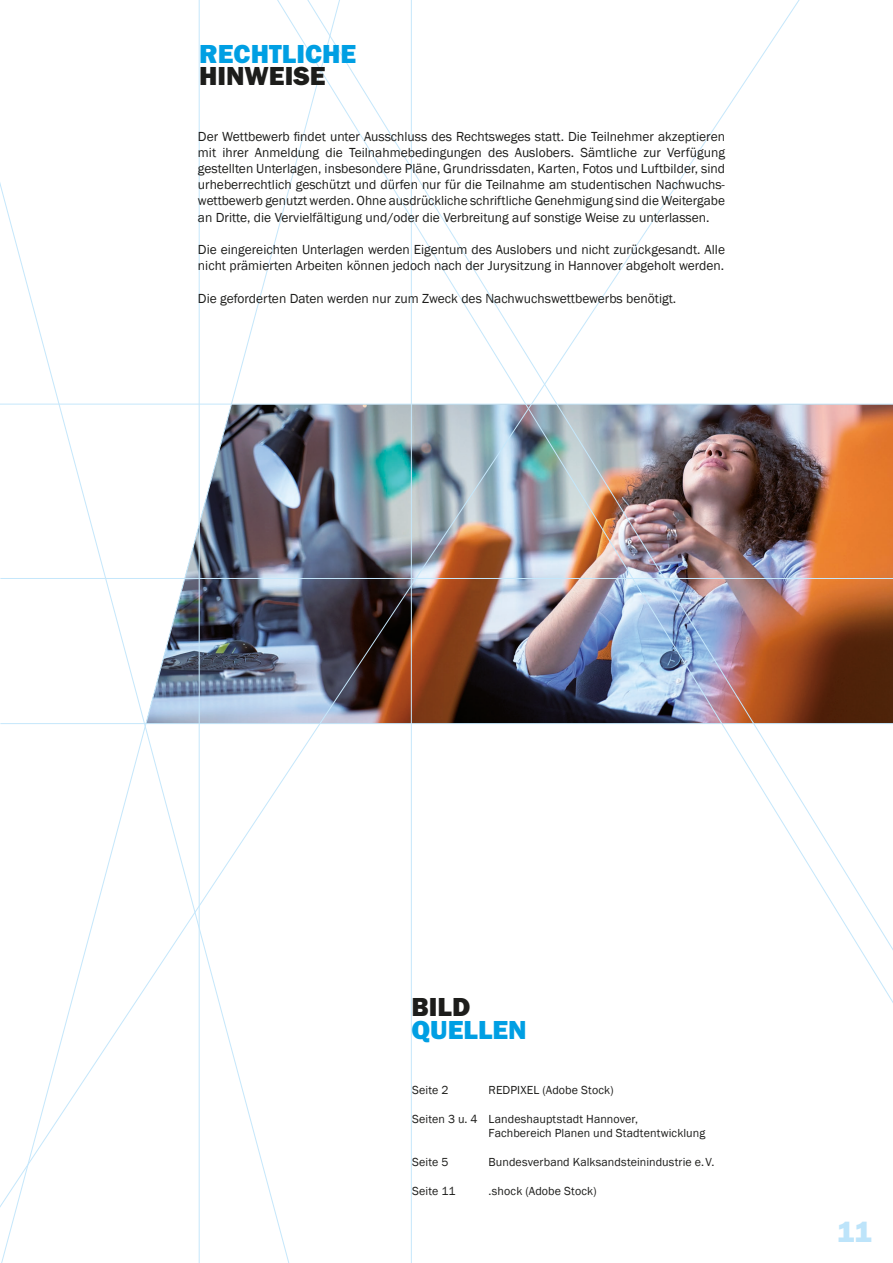
<style>
.page{position:relative;width:893px;height:1263px;background:#fff}
.page>*{position:absolute;margin:0;border:0;box-sizing:border-box;transform-origin:0 0}
.t1{font:800 30px "Franklin Gothic";color:#bde4fa}
.t2{font:800 27px "Franklin Gothic";color:#009fe3}
.t3{font:800 27px "Franklin Gothic";color:#1d1d1b}
.t4{font:13.5px/16.2px "Franklin Gothic";color:#1d1d1b;text-align:justify}
.t5{font:12px/14.4px "Franklin Gothic";letter-spacing:.01em;color:#1d1d1b}
</style>
<div class="page">
<svg style="left:0;top:182px;width:290px;height:1081px"></svg>
<hr style="left:199px;top:0;width:1px;height:1263px;background:#c5e7fb">
<img style="left:100px;top:0;width:793px;height:1089px">
<hr style="left:411px;top:0;width:1px;height:1263px;background:#c5e7fb">
<h2 class="t2" style="left:199px;top:38px;width:159px">RECHTLICHE</h2>
<h2 class="t3" style="left:199px;top:61px;width:128px">HINWEISE</h2>
<p class="t4" style="left:198px;top:128px;width:529px">Der Wettbewerb findet unter Ausschluss des Rechtsweges statt. Die Teilnehmer akzeptieren mit ihrer Anmeldung die Teilnahmebedingungen des Auslobers. Sämtliche zur Verfügung -gestellten Unterlagen, insbesondere Pläne, Grundrissdaten, Karten, Fotos und Luftbilder, sind urheberrechtlich geschützt und dürfen nur für die Teilnahme am studentischen Nachwuchs&shy;wettbewerb genutzt werden. Ohne ausdrückliche schriftliche Genehmigung sind die Weiter-gabe an Dritte, die Vervielfältigung und/oder die Verbreitung auf sonstige Weise zu unterlassen.</p>
<p class="t4" style="left:198px;top:242px;width:529px">Die eingereichten Unterlagen werden Eigentum des Auslobers und nicht zurückgesandt. Alle nicht prämierten Arbeiten können jedoch nach der Jurysitzung in Hannover abgeholt werden.</p>
<p class="t4" style="left:198px;top:290px;width:480px">Die geforderten Daten werden nur zum Zweck des Nachwuchswettbewerbs benötigt.</p>
<h2 class="t3" style="left:411px;top:992px;width:60px">BILD</h2>
<h2 class="t2" style="left:411px;top:1014px;width:117px">QUELLEN</h2>
<p class="t5" style="left:412px;top:1083px;width:38px">Seite 2</p>
<p class="t5" style="left:489px;top:1083px;width:126px">REDPIXEL (Adobe Stock)</p>
<p class="t5" style="left:489px;top:1111px;width:218px;text-indent:-77px">Seiten 3 u. 4 Landeshauptstadt Hannover,<br>Fachbereich Planen und Stadtentwicklung</p>
<p class="t5" style="left:412px;top:1155px;width:38px">Seite 5</p>
<p class="t5" style="left:489px;top:1155px;width:227px">Bundesverband Kalksandsteinindustrie e.V.</p>
<p class="t5" style="left:412px;top:1183px;width:45px">Seite 11</p>
<p class="t5" style="left:489px;top:1183px;width:109px">.shock (Adobe Stock)</p>
<h1 class="t1" style="left:837px;top:1215px;width:36px">11</h1>
</div>
